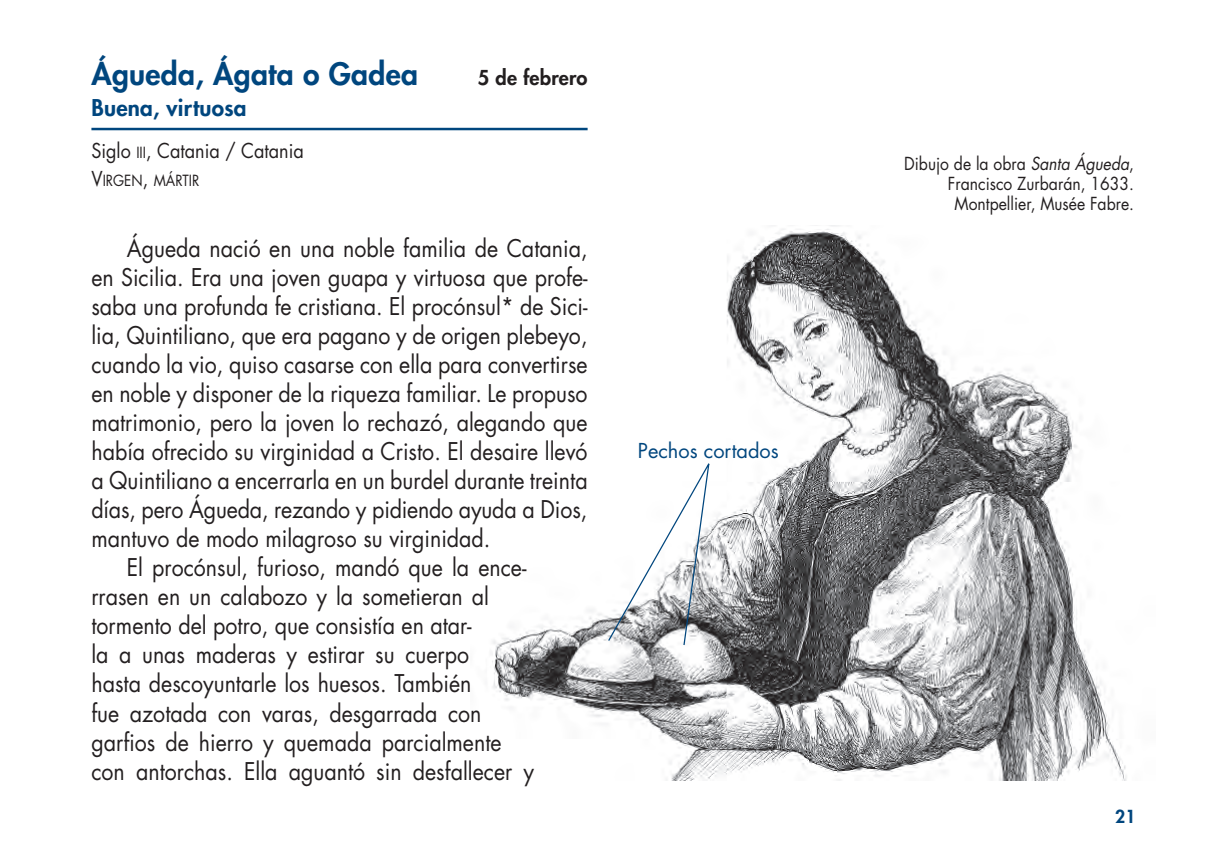
<style>
.page{position:relative;width:1205px;height:851px;background:#fff}
.page>*{position:absolute;margin:0;border:0;box-sizing:border-box;transform-origin:0 0}
.t1{font:800 30px "Futura Std";letter-spacing:.01em;color:#00467e}
.t2{font:23.75px "Futura Std";color:#231f20;scale:.9 1}
.t3{font:800 22.5px "Futura Std";letter-spacing:.01em;color:#00467e}
.t4{font:20px "Futura Std";color:#231f20;scale:.9 1}
.t5{font:20px "Futura Std";color:#00467e}
.t6{font:800 20px "Futura Std";letter-spacing:.01em;color:#231f20}
.t7{font:17.5px/20px "Futura Std";color:#231f20;text-align:right;scale:.9 1}
.t8{font:800 17.5px "Futura Std";color:#00467e}
.t9{font:15px "Futura Std";color:#231f20;scale:.9 1}
.s1{font-size:15px}
.s2{font-size:20px}
.s3{font-style:italic}
</style>
<div class="page">
<img style="left:492px;top:225px;width:635px;height:555px">
<hr style="left:91px;top:128px;width:496px;height:2px;background:#00467e">
<svg style="left:607px;top:457px;width:104px;height:189px"></svg>
<p class="t1" style="left:91px;top:55px;width:328px">Águeda, Ágata o Gadea</p>
<p class="t3" style="left:91px;top:94px;width:157px">Buena, virtuosa</p>
<p class="t4" style="left:91px;top:138px;width:237px">Siglo <span class="s1">III</span>, Catania / Catania</p>
<p class="t9" style="left:91px;top:170px;width:121px"><span class="s2">V</span>IRGEN<span class="s2">,</span> MÁRTIR</p>
<p class="t6" style="left:478px;top:65px;width:111px">5 de febrero</p>
<p class="t2" style="left:127px;top:233px;width:513px">Águeda nació en una noble familia de Catania,</p>
<p class="t2" style="left:91px;top:262px;width:553px">en Sicilia. Era una joven guapa y virtuosa que profe-</p>
<p class="t2" style="left:91px;top:291px;width:553px">saba una profunda fe cristiana. El procónsul* de Sici-</p>
<p class="t2" style="left:91px;top:320px;width:553px">lia, Quintiliano, que era pagano y de origen plebeyo,</p>
<p class="t2" style="left:91px;top:349px;width:553px">cuando la vio, quiso casarse con ella para convertirse</p>
<p class="t2" style="left:91px;top:378px;width:553px">en noble y disponer de la riqueza familiar. Le propuso</p>
<p class="t2" style="left:91px;top:407px;width:553px">matrimonio, pero la joven lo rechazó, alegando que</p>
<p class="t2" style="left:91px;top:436px;width:553px">había ofrecido su virginidad a Cristo. El desaire llevó</p>
<p class="t2" style="left:91px;top:465px;width:553px">a Quintiliano a encerrarla en un burdel durante treinta</p>
<p class="t2" style="left:91px;top:494px;width:553px">días, pero Águeda, rezando y pidiendo ayuda a Dios,</p>
<p class="t2" style="left:91px;top:523px;width:445px">mantuvo de modo milagroso su virginidad.</p>
<p class="t2" style="left:127px;top:552px;width:445px">El procónsul, furioso, mandó que la ence-</p>
<p class="t2" style="left:91px;top:581px;width:443px">rrasen en un calabozo y la sometieran al</p>
<p class="t2" style="left:91px;top:610px;width:424px">tormento del potro, que consistía en atar-</p>
<p class="t2" style="left:91px;top:639px;width:421px">la a unas maderas y estirar su cuerpo</p>
<p class="t2" style="left:91px;top:668px;width:424px">hasta descoyuntarle los huesos. También</p>
<p class="t2" style="left:91px;top:697px;width:435px">fue azotada con varas, desgarrada con</p>
<p class="t2" style="left:91px;top:726px;width:457px">garfios de hierro y quemada parcialmente</p>
<p class="t2" style="left:91px;top:755px;width:493px">con antorchas. Ella aguantó sin desfallecer y</p>
<p class="t5" style="left:638px;top:437px;width:142px">Pechos cortados</p>
<p class="t7" style="left:904px;top:154px;width:257px">Dibujo de la obra <span class="s3">Santa Águeda</span>,<br>Francisco Zurbarán, 1633.<br>Montpellier, Musée Fabre.</p>
<p class="t8" style="left:1115px;top:805px;width:22px">21</p>
</div>
